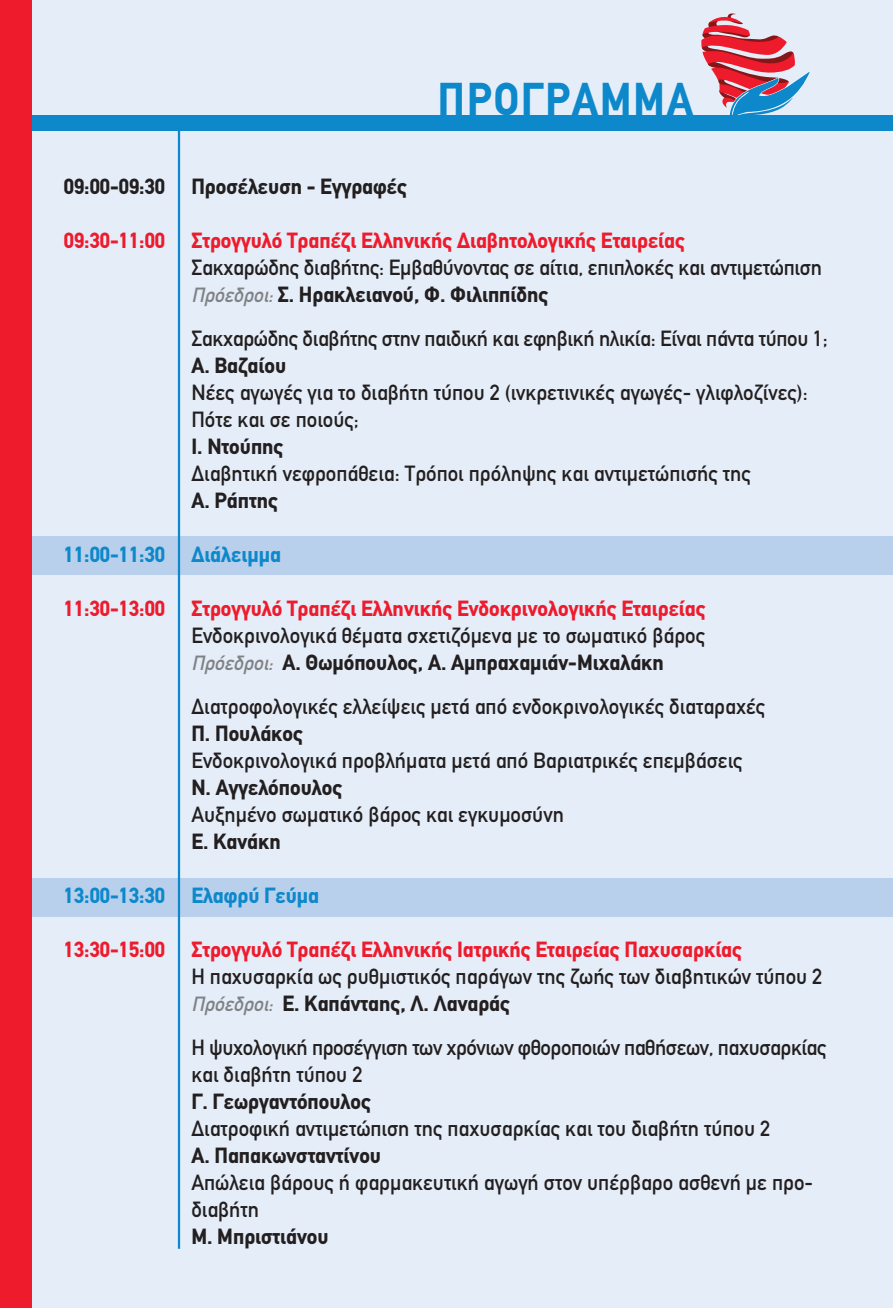
<style>
.page{position:relative;width:893px;height:1308px;background:#fff}
.page>*{position:absolute;margin:0;border:0;box-sizing:border-box;transform-origin:0 0}
.t1{font:700 45.23px "CF Din";letter-spacing:.05em;color:#0c88cb;scale:.92 1}
.t2{font:21.6px/27px "CF Din";color:#231f20}
.t3{font:700 21.6px "CF Din";color:#ee1b2d}
.t4{font:700 21.6px "CF Din";color:#231f20}
.t5{font:21.6px/27px "CF Din";letter-spacing:-.02em;color:#231f20}
.t6{font:700 21.6px "CF Din";color:#0c88cb}
.s1{font-style:italic;font-size:20.25px;color:#808285}
.s2{font-weight:700}
</style>
<div class="page">
<div style="left:0;top:0;width:893px;height:1307px;background:#e5eef8"></div>
<div style="left:0;top:537px;width:893px;height:38px;background:#b8d0eb"></div>
<div style="left:0;top:878px;width:893px;height:38px;background:#b8d0eb"></div>
<svg style="left:701px;top:13px;width:110px;height:102px"></svg>
<div style="left:0;top:115px;width:893px;height:16px;background:#0c88cb"></div>
<hr style="left:178px;top:128px;width:2px;height:1120px;background:#0c88cb">
<div style="left:0;top:0;width:32px;height:1307px;background:#ee1b2d"></div>
<h1 class="t1" style="left:438px;top:75px;width:279px">ΠΡOΓΡΑΜΜΑ</h1>
<p class="t4" style="left:64px;top:174px;width:345px">09:00-09:30 Προσέλευση - Εγγραφές</p>
<p class="t3" style="left:64px;top:228px;width:623px">09:30-11:00 Στρογγυλό Τραπέζι Ελληνικής ∆ιαβητολογικής Εταιρείας</p>
<p class="t2" style="left:191px;top:254px;width:632px">Σακχαρώδης διαβήτης: Εµβαθύνοντας σε αίτια, επιπλοκές και αντιµετώπιση<br><span class="s1">Πρόεδροι:</span><span class="s2">Σ. Ηρακλειανού, Φ. Φιλιππίδης</span></p>
<p class="t2" style="left:191px;top:325px;width:638px">Σακχαρώδης διαβήτης στην παιδική και εφηβική ηλικία: Είναι πάντα τύπου 1;</p>
<p class="t4" style="left:191px;top:353px;width:96px">Α. Βαζαίου</p>
<p class="t2" style="left:191px;top:379px;width:618px">Νέες αγωγές για το διαβήτη τύπου 2 (ινκρετινικές αγωγές- γλιφλοζίνες):<br>Πότε και σε ποιούς;</p>
<p class="t4" style="left:191px;top:434px;width:94px">Ι. Ντούπης</p>
<p class="t2" style="left:191px;top:460px;width:561px">∆ιαβητική νεφροπάθεια: Τρόποι πρόληψης και αντιµετώπισής της</p>
<p class="t4" style="left:191px;top:488px;width:88px">Α. Ράπτης</p>
<p class="t6" style="left:64px;top:542px;width:219px">11:00-11:30 ∆ιάλειµµα</p>
<p class="t3" style="left:64px;top:596px;width:643px">11:30-13:00 Στρογγυλό Τραπέζι Ελληνικής Ενδοκρινολογικής Εταιρείας</p>
<p class="t2" style="left:191px;top:622px;width:515px">Ενδοκρινολογικά θέµατα σχετιζόµενα µε το σωµατικό βάρος<br><span class="s1">Πρόεδροι:</span> <span class="s2">Α. Θωµόπουλος, Α. Αµπραχαµιάν-Μιχαλάκη</span></p>
<p class="t2" style="left:191px;top:693px;width:575px">∆ιατροφολογικές ελλείψεις µετά από ενδοκρινολογικές διαταραχές</p>
<p class="t4" style="left:191px;top:721px;width:113px">Π. Πουλάκος</p>
<p class="t2" style="left:191px;top:747px;width:553px">Ενδοκρινολογικά προβλήµατα µετά από Βαριατρικές επεµβάσεις</p>
<p class="t4" style="left:191px;top:775px;width:153px">Ν. Αγγελόπουλος</p>
<p class="t2" style="left:191px;top:801px;width:374px">Αυξηµένο σωµατικό βάρος και εγκυµοσύνη</p>
<p class="t4" style="left:191px;top:829px;width:91px">Ε. Κανάκη</p>
<p class="t6" style="left:64px;top:883px;width:257px">13:00-13:30 Ελαφρύ Γεύµα</p>
<p class="t3" style="left:64px;top:937px;width:680px">13:30-15:00 Στρογγυλό Τραπέζι Ελληνικής Ιατρικής Εταιρείας Παχυσαρκίας</p>
<p class="t2" style="left:191px;top:963px;width:632px">Η παχυσαρκία ως ρυθµιστικός παράγων της ζωής των διαβητικών τύπου 2<br><span class="s1">Πρόεδροι:</span> <span class="s2">Ε. Καπάνταης, Λ. Λαναράς</span></p>
<p class="t5" style="left:191px;top:1034px;width:637px">Η ψυχολογική προσέγγιση των χρόνιων φθοροποιών παθήσεων, παχυσαρκίας και διαβήτη τύπου 2</p>
<p class="t4" style="left:191px;top:1089px;width:181px">Γ. Γεωργαντόπουλος</p>
<p class="t2" style="left:191px;top:1115px;width:580px">∆ιατροφική αντιµετώπιση της παχυσαρκίας και του διαβήτη τύπου 2</p>
<p class="t4" style="left:191px;top:1143px;width:191px">Α. Παπακωνσταντίνου</p>
<p class="t2" style="left:191px;top:1169px;width:623px">Απώλεια βάρους ή φαρµακευτική αγωγή στον υπέρβαρο ασθενή µε προ&shy;διαβήτη</p>
<p class="t4" style="left:191px;top:1224px;width:139px">Μ. Μπριστιάνου</p>
</div>
